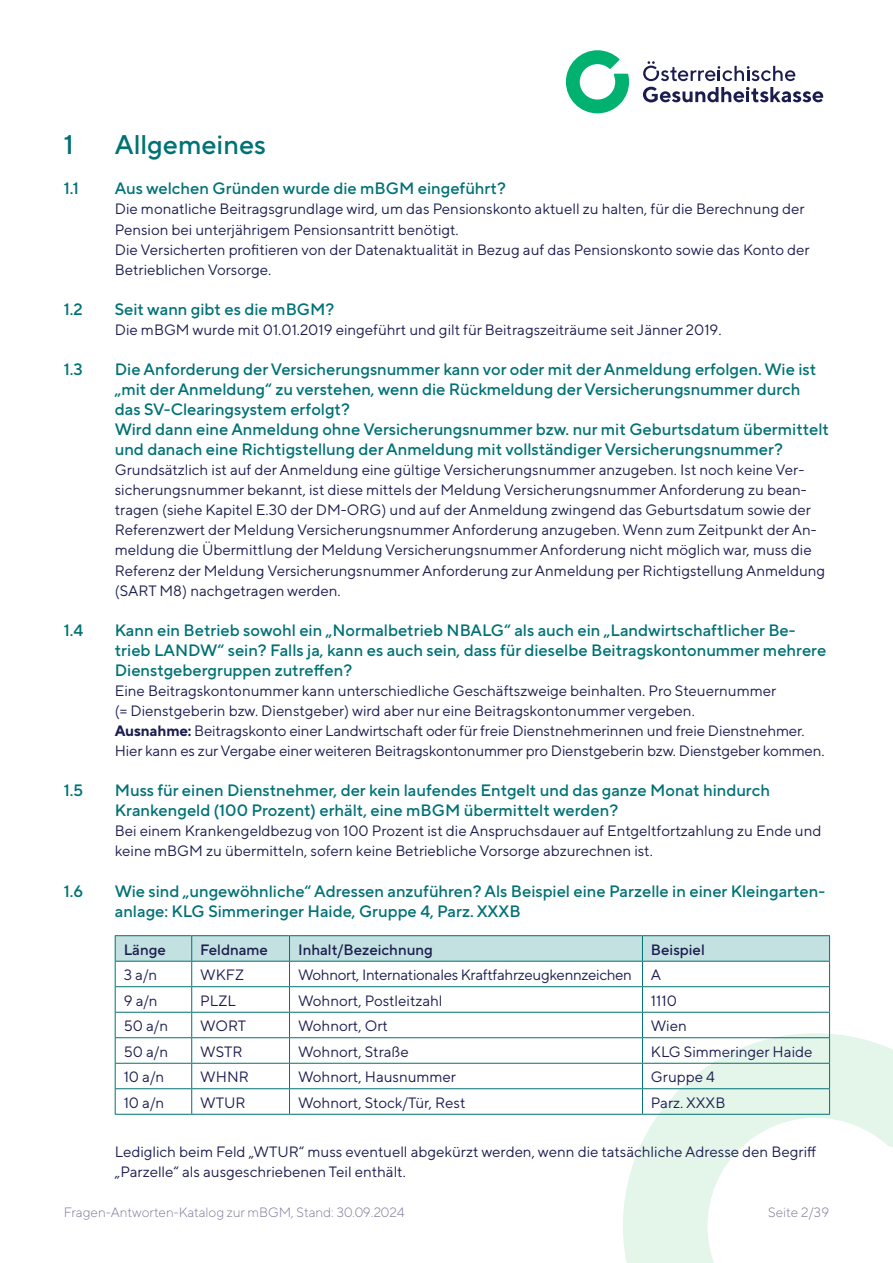
<style>
.page{position:relative;width:893px;height:1263px;background:#fff}
.page>*{position:absolute;margin:0;border:0;box-sizing:border-box;transform-origin:0 0}
.Kapitel-H1{font:500 27px "TT Norms Pro";color:#007275}
.Frage_Ebene_H2{font:500 16.5px/20.1px "TT Norms Pro";color:#007275}
.Zusatzfrage{font:500 16.5px/20.1px "TT Norms Pro";color:#007275}
.Antwort{font:15px/20.1px "TT Norms Pro";color:#1c1d4f}
.Tab_LT_libu{font:15px "TT Norms Pro";color:#1c1d4f}
.Tab_LT_libu-2{font:15px "TT Norms Pro";letter-spacing:-.02em;color:#1c1d4f}
.Tab_LT-Kopf{font:500 15px "TT Norms Pro";color:#1c1d4f}
.t1{font:300 13.5px "TT Norms Pro";color:#807798}
.s1{font-weight:700}
</style>
<div class="page">
<svg style="left:566px;top:50px;width:63px;height:63px"></svg>
<svg style="left:643px;top:87px;width:180px;height:15px"></svg>
<svg style="left:643px;top:61px;width:152px;height:20px"></svg>
<svg style="left:623px;top:1033px;width:270px;height:230px"></svg>
<hr style="left:192px;top:935px;width:98px;height:1px;background:#007275">
<hr style="left:290px;top:935px;width:352px;height:1px;background:#007275">
<hr style="left:642px;top:935px;width:188px;height:1px;background:#007275">
<hr style="left:115px;top:1114px;width:77px;height:1px;background:#007275">
<hr style="left:192px;top:1114px;width:98px;height:1px;background:#007275">
<hr style="left:290px;top:1114px;width:352px;height:1px;background:#007275">
<hr style="left:642px;top:1114px;width:188px;height:1px;background:#007275">
<hr style="left:115px;top:935px;width:77px;height:1px;background:#007275">
<svg style="left:115px;top:936px;width:715px;height:178px"></svg>
<hr style="left:290px;top:1063px;width:352px;height:1px;background:#007275">
<h1 class="Kapitel-H1" style="left:64px;top:127px;width:11px">1</h1>
<h1 class="Kapitel-H1" style="left:115px;top:127px;width:153px">Allgemeines</h1>
<h2 class="Frage_Ebene_H2" style="left:64px;top:178px;width:17px">1.1</h2>
<h2 class="Frage_Ebene_H2" style="left:115px;top:178px;width:393px">Aus welchen Gründen wurde die mBGM eingeführt?</h2>
<p class="Antwort" style="left:115px;top:199px;width:691px">Die monatliche Beitragsgrundlage wird, um das Pensionskonto aktuell zu halten, für die Berechnung der<br>Pension bei unterjährigem Pensionsantritt benötigt.</p>
<p class="Antwort" style="left:115px;top:239px;width:696px">Die Versicherten profitieren von der Datenaktualität in Bezug auf das Pensionskonto sowie das Konto der<br>Betrieblichen Vorsorge.</p>
<h2 class="Frage_Ebene_H2" style="left:64px;top:298px;width:20px">1.2</h2>
<h2 class="Frage_Ebene_H2" style="left:115px;top:298px;width:221px">Seit wann gibt es die mBGM?</h2>
<p class="Antwort" style="left:115px;top:319px;width:607px">Die mBGM wurde mit 01.01.2019 eingeführt und gilt für Beitragszeiträume seit Jänner 2019.</p>
<h2 class="Frage_Ebene_H2" style="left:64px;top:358px;width:21px">1.3</h2>
<h2 class="Frage_Ebene_H2" style="left:115px;top:358px;width:703px">Die Anforderung der Versicherungsnummer kann vor oder mit der Anmeldung erfolgen. Wie ist „mit der Anmeldung“ zu verstehen, wenn die Rückmeldung der Versicherungsnummer durch das SV-Clearingsystem erfolgt?</h2>
<p class="Zusatzfrage" style="left:115px;top:419px;width:716px">Wird dann eine Anmeldung ohne Versicherungsnummer bzw. nur mit Geburtsdatum übermittelt und danach eine Richtigstellung der Anmeldung mit vollständiger Versicherungsnummer?</p>
<p class="Antwort" style="left:115px;top:459px;width:712px">Grundsätzlich ist auf der Anmeldung eine gültige Versicherungsnummer anzugeben. Ist noch keine Ver&shy;sicherungsnummer bekannt, ist diese mittels der Meldung Versicherungsnummer Anforderung zu bean&shy;tragen (siehe Kapitel E.30 der DM-ORG) und auf der Anmeldung zwingend das Geburtsdatum sowie der Referenzwert der Meldung Versicherungsnummer Anforderung anzugeben. Wenn zum Zeitpunkt der An&shy;meldung die Übermittlung der Meldung Versicherungsnummer Anforderung nicht möglich war, muss die Referenz der Meldung Versicherungsnummer Anforderung zur Anmeldung per Richtigstellung Anmeldung (SART M8) nachgetragen werden.</p>
<h2 class="Frage_Ebene_H2" style="left:64px;top:619px;width:21px">1.4</h2>
<h2 class="Frage_Ebene_H2" style="left:115px;top:619px;width:713px">Kann ein Betrieb sowohl ein „Normalbetrieb NBALG“ als auch ein „Landwirtschaftlicher Be&shy;trieb LANDW“ sein? Falls ja, kann es auch sein, dass für dieselbe Beitragskontonummer mehrere<br>Dienstgebergruppen zutreffen?</h2>
<p class="Antwort" style="left:115px;top:680px;width:663px">Eine Beitragskontonummer kann unterschiedliche Geschäftszweige beinhalten. Pro Steuernummer (= Dienstgeberin bzw. Dienstgeber) wird aber nur eine Beitragskontonummer vergeben.</p>
<p class="Antwort" style="left:115px;top:720px;width:709px"><span class="s1">Ausnahme:</span> Beitragskonto einer Landwirtschaft oder für freie Dienstnehmerinnen und freie Dienstnehmer.<br>Hier kann es zur Vergabe einer weiteren Beitragskontonummer pro Dienstgeberin bzw. Dienstgeber kommen.</p>
<h2 class="Frage_Ebene_H2" style="left:64px;top:780px;width:21px">1.5</h2>
<h2 class="Frage_Ebene_H2" style="left:115px;top:780px;width:657px">Muss für einen Dienstnehmer, der kein laufendes Entgelt und das ganze Monat hindurch<br>Krankengeld (100 Prozent) erhält, eine mBGM übermittelt werden?</h2>
<p class="Antwort" style="left:115px;top:820px;width:708px">Bei einem Krankengeldbezug von 100 Prozent ist die Anspruchsdauer auf Entgeltfortzahlung zu Ende und keine mBGM zu übermitteln, sofern keine Betriebliche Vorsorge abzurechnen ist.</p>
<h2 class="Frage_Ebene_H2" style="left:64px;top:880px;width:21px">1.6</h2>
<h2 class="Frage_Ebene_H2" style="left:115px;top:880px;width:712px">Wie sind „ungewöhnliche“ Adressen anzuführen? Als Beispiel eine Parzelle in einer Kleingarten&shy;anlage: KLG Simmeringer Haide, Gruppe 4, Parz. XXXB</h2>
<p class="Tab_LT-Kopf" style="left:124px;top:940px;width:44px">Länge</p>
<p class="Tab_LT-Kopf" style="left:200px;top:940px;width:69px">Feldname</p>
<p class="Tab_LT-Kopf" style="left:298px;top:940px;width:136px">Inhalt/Bezeichnung</p>
<p class="Tab_LT-Kopf" style="left:651px;top:940px;width:55px">Beispiel</p>
<p class="Tab_LT_libu" style="left:124px;top:965px;width:35px">3 a/n</p>
<p class="Tab_LT_libu" style="left:200px;top:965px;width:45px">WKFZ</p>
<p class="Tab_LT_libu-2" style="left:298px;top:965px;width:335px">Wohnort, Internationales Kraftfahrzeugkennzeichen</p>
<p class="Tab_LT_libu" style="left:651px;top:965px;width:12px">A</p>
<p class="Tab_LT_libu" style="left:124px;top:991px;width:35px">9 a/n</p>
<p class="Tab_LT_libu" style="left:200px;top:991px;width:37px">PLZL</p>
<p class="Tab_LT_libu" style="left:298px;top:991px;width:146px">Wohnort, Postleitzahl</p>
<p class="Tab_LT_libu" style="left:651px;top:991px;width:27px">1110</p>
<p class="Tab_LT_libu" style="left:124px;top:1016px;width:46px">50 a/n</p>
<p class="Tab_LT_libu" style="left:200px;top:1016px;width:48px">WORT</p>
<p class="Tab_LT_libu" style="left:298px;top:1016px;width:91px">Wohnort, Ort</p>
<p class="Tab_LT_libu" style="left:651px;top:1016px;width:37px">Wien</p>
<p class="Tab_LT_libu" style="left:124px;top:1042px;width:46px">50 a/n</p>
<p class="Tab_LT_libu" style="left:200px;top:1042px;width:44px">WSTR</p>
<p class="Tab_LT_libu" style="left:298px;top:1042px;width:112px">Wohnort, Straße</p>
<p class="Tab_LT_libu" style="left:651px;top:1042px;width:163px">KLG Simmeringer Haide</p>
<p class="Tab_LT_libu" style="left:124px;top:1067px;width:42px">10 a/n</p>
<p class="Tab_LT_libu" style="left:200px;top:1067px;width:50px">WHNR</p>
<p class="Tab_LT_libu" style="left:298px;top:1067px;width:160px">Wohnort, Hausnummer</p>
<p class="Tab_LT_libu" style="left:651px;top:1067px;width:65px">Gruppe 4</p>
<p class="Tab_LT_libu" style="left:124px;top:1093px;width:42px">10 a/n</p>
<p class="Tab_LT_libu" style="left:200px;top:1093px;width:47px">WTUR</p>
<p class="Tab_LT_libu" style="left:298px;top:1093px;width:169px">Wohnort, Stock/Tür, Rest</p>
<p class="Tab_LT_libu" style="left:651px;top:1093px;width:76px">Parz. XXXB</p>
<p class="Antwort" style="left:115px;top:1141px;width:703px">Lediglich beim Feld „WTUR“ muss eventuell abgekürzt werden, wenn die tatsächliche Adresse den Begriff „Parzelle“ als ausgeschriebenen Teil enthält.</p>
<p class="t1" style="left:64px;top:1204px;width:342px">Fragen-Antworten-Katalog zur mBGM, Stand: 30.09.2024</p>
<p class="t1" style="left:768px;top:1204px;width:63px">Seite 2/39</p>
</div>
